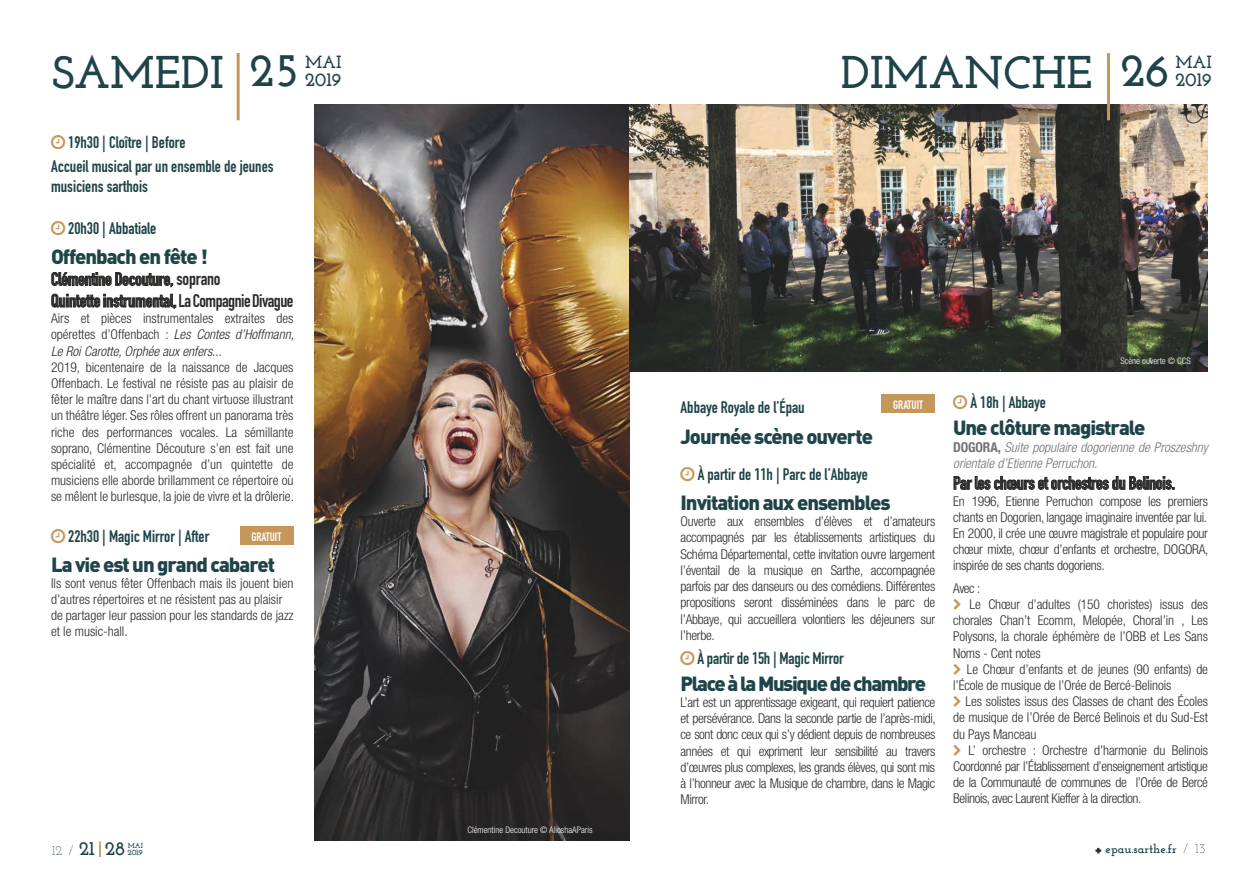
<style>
.page{position:relative;width:1259px;height:893px;background:#fff}
.page>*{position:absolute;margin:0;border:0;box-sizing:border-box;transform-origin:0 0}
.t1{font:700 46.95px "Josefin Slab";color:#1e4449}
.t2{font:700 45.6px "Josefin Slab";color:#1e4449}
.t3{font:900 20.25px "DIN";letter-spacing:-.05em;color:#1e4449}
.t4{font:900 20.25px "DIN";letter-spacing:-.07em;color:#1e4449}
.t5{font:700 19.5px "Josefin Slab";color:#1e4449}
.t6{font:700 19.05px "Josefin Slab";color:#1e4449}
.t7{font:700 18px/21.6px "DIN Condensed";letter-spacing:-.01em;color:#2b2b2a}
.t8{font:700 17.55px "Josefin Slab";color:#1e4449}
.t9{font:700 16.5px/24px "DIN Condensed";color:#1e4449}
.t10{font:300 condensed 13.5px/16.2px "Helvetica Neue LT Std";letter-spacing:-.01em;color:#2b2b2a;text-align:justify}
.t11{font:300 condensed 13.5px "Helvetica Neue LT Std";letter-spacing:-.03em;color:#2b2b2a}
.t12{font:italic 300 condensed 13.5px/16.2px "Helvetica Neue LT Std";color:#737373}
.t13{font:700 12.3px "Josefin Slab";color:#1e4449}
.t14{font:700 12px "DIN Condensed";color:#fff}
.t15{font:300 condensed 9px "Helvetica Neue LT Std";color:#fff}
.t16{font:700 7.95px "Josefin Slab";color:#1e4449}
.t17{font:700 7.35px "Josefin Slab";color:#1e4449}
.s1{font-style:italic}
.s2{font-family:"Helvetica Neue";font-weight:700;font-style:normal}
.s3{font-weight:300;font-size:13.5px}
</style>
<div class="page">
<svg style="left:1095px;top:848px;width:6px;height:5px"></svg>
<svg style="left:99px;top:841px;width:2px;height:16px"></svg>
<img style="left:315px;top:105px;width:314px;height:736px">
<img style="left:629px;top:105px;width:578px;height:266px">
<svg style="left:51px;top:272px;width:122px;height:16px"></svg>
<svg style="left:51px;top:294px;width:125px;height:15px"></svg>
<div style="left:881px;top:394px;width:54px;height:19px;background:#c5975b"></div>
<svg style="left:953px;top:476px;width:221px;height:14px"></svg>
<hr style="left:237px;top:53px;width:3px;height:67px;background:#c5975b">
<hr style="left:1107px;top:53px;width:3px;height:67px;background:#c5975b">
<div style="left:240px;top:526px;width:53px;height:19px;background:#c5975b"></div>
<h2 class="t2" style="left:52px;top:45px;width:173px">SAMEDI</h2>
<h1 class="t1" style="left:249px;top:42px;width:51px">25</h1>
<p class="t8" style="left:305px;top:52px;width:38px">MAI</p>
<h3 class="t6" style="left:305px;top:69px;width:39px">2019</h3>
<p class="t9" style="left:51px;top:130px;width:224px;text-indent:17px">19h30 | Cloître | Before<br>Accueil musical par un ensemble de jeunes</p>
<p class="t9" style="left:51px;top:174px;width:98px">musiciens sarthois</p>
<p class="t9" style="left:68px;top:216px;width:90px">20h30 | Abbatiale</p>
<h3 class="t3" style="left:51px;top:243px;width:158px">Offenbach en fête !</h3>
<h3 class="t7" style="left:51px;top:268px;width:244px">Clémentine Decouture, soprano<br>Quintette instrumental, La Compagnie Divague</h3>
<p class="t10" style="left:51px;top:310px;width:248px;text-align:left">Airs et pièces instrumentales extraites des opérettes d’Offenbach : <span class="s1">Les Contes d’Hoffmann, LeRoiCarotte,Orphéeauxenfers</span>. . .<br>2019, bicentenaire de la naissance de Jacques Offenbach. Le festival ne résiste pas au plaisir de fêter le maître dans l’art du chant virtuose illustrant un théâtre léger. Ses rôles offrent un panorama très riche des performances vocales. La sémillante soprano, Clémentine Découture s’en est fait une spécialité et, accompagnée d’un quintette de musiciens elle aborde brillamment ce répertoire où se mêlent le burlesque, la joie de vivre et la drôlerie.</p>
<p class="t9" style="left:68px;top:524px;width:142px">22h30 | Magic Mirror | After</p>
<h3 class="t3" style="left:51px;top:551px;width:225px">La vie est un grand cabaret</h3>
<p class="t10" style="left:51px;top:575px;width:244px;text-align:left">Ils sont venus fêter Offenbach mais ils jouent bien d’autres répertoires et ne résistent pas au plaisir de partager leur passion pour les standards de jazz et le music-hall.</p>
<p class="t14" style="left:251px;top:529px;width:31px">GRATUIT</p>
<h2 class="t2" style="left:841px;top:45px;width:253px">DIMANCHE</h2>
<h1 class="t1" style="left:1120px;top:42px;width:50px">26</h1>
<p class="t8" style="left:1175px;top:52px;width:38px">MAI</p>
<h3 class="t6" style="left:1175px;top:69px;width:39px">2019</h3>
<p class="t15" style="left:467px;top:824px;width:127px">Clémentine Decouture © AlioshaAParis</p>
<p class="t9" style="left:680px;top:395px;width:126px">Abbaye Royale de l’Épau</p>
<p class="t14" style="left:893px;top:397px;width:31px">GRATUIT</p>
<h3 class="t3" style="left:680px;top:423px;width:194px">Journée scène ouverte</h3>
<p class="t9" style="left:698px;top:462px;width:172px">À partir de 11h | Parc de l’Abbaye</p>
<h3 class="t3" style="left:680px;top:489px;width:212px">Invitation aux ensembles</h3>
<p class="t10" style="left:680px;top:513px;width:256px">Ouverte aux ensembles d’élèves et d’amateurs accompagnés par les établissements artistiques du Schéma Départemental, cette invitation ouvre largement l’éventail de la musique en Sarthe, accompagnée parfois par des danseurs ou des comédiens. Différentes propositions seront disséminées dans le parc de l’Abbaye, qui accueillera volontiers les déjeuners sur l’herbe.</p>
<p class="t9" style="left:697px;top:646px;width:148px">À partir de 15h | Magic Mirror</p>
<h3 class="t4" style="left:680px;top:670px;width:247px">Place à la Musique de chambre</h3>
<p class="t10" style="left:680px;top:694px;width:257px">L’art est un apprentissage exigeant, qui requiert patience et persévérance. Dans la seconde partie de l’après-midi, ce sont donc ceux qui s’y dédient depuis de nombreuses années et qui expriment leur sensibilité au travers d’œuvres plus complexes, les grands élèves, qui sont mis à l’honneur avec la Musique de chambre, dans le Magic Mirror.</p>
<p class="t15" style="left:1120px;top:355px;width:72px">Scène ouverte © CCS</p>
<p class="t9" style="left:970px;top:390px;width:77px">À 18h | Abbaye</p>
<h3 class="t3" style="left:953px;top:414px;width:194px">Une clôture magistrale</h3>
<p class="t12" style="left:953px;top:438px;width:259px"><span class="s2">D O G O R A ,</span> Suite populaire dogorienne de Proszeshny orientaled’EtiennePerruchon.</p>
<h3 class="t7" style="left:953px;top:472px;width:223px">Par les chœurs et orchestres du Belinois.</h3>
<p class="t10" style="left:953px;top:492px;width:257px">En 1996, Etienne Perruchon compose les premiers chants en Dogorien, langage imaginaire inventée par lui.<br>En 2000, il crée une œuvre magistrale et populaire pour chœur mixte, chœur d’enfants et orchestre, DOGORA, inspirée de ses chants dogoriens.</p>
<p class="t10" style="left:953px;top:580px;width:29px">Avec :</p>
<p class="t10" style="left:969px;top:596px;width:240px">Le Chœur d’adultes (150 choristes) issus des</p>
<p class="t10" style="left:953px;top:612px;width:256px">chorales Chan’t Ecomm, Melopée, Choral’in , Les</p>
<p class="t10" style="left:953px;top:628px;width:256px">Polysons, la chorale éphémère de l’OBB et Les Sans</p>
<p class="t10" style="left:953px;top:645px;width:89px">Noms - Cent notes</p>
<p class="t10" style="left:966px;top:661px;width:243px">Le Chœur d’enfants et de jeunes (90 enfants) de</p>
<p class="t10" style="left:953px;top:677px;width:219px">l’École de musique de l’Orée de Bercé-Belinois</p>
<p class="t10" style="left:965px;top:693px;width:244px">Les solistes issus des Classes de chant des Écoles</p>
<p class="t10" style="left:953px;top:709px;width:256px">de musique de l’Orée de Bercé Belinois et du Sud-Est</p>
<p class="t10" style="left:953px;top:726px;width:85px">du Pays Manceau</p>
<p class="t10" style="left:968px;top:742px;width:241px">L’ orchestre : Orchestre d’harmonie du Belinois</p>
<p class="t11" style="left:953px;top:758px;width:256px">Coordonné par l’Établissement d’enseignement artistique</p>
<p class="t11" style="left:953px;top:775px;width:256px">de la Communauté de communes de l’Orée de Bercé</p>
<p class="t11" style="left:953px;top:791px;width:190px">Belinois, avec Laurent Kieffer à la direction.</p>
<h3 class="t5" style="left:52px;top:837px;width:75px"><span class="s3">12 /</span> 21 28</h3>
<p class="t13" style="left:1105px;top:842px;width:102px">epau.sarthe.fr <span class="s3">/ 13</span></p>
<p class="t17" style="left:128px;top:841px;width:17px">MAI</p>
<p class="t16" style="left:128px;top:848px;width:17px">2019</p>
</div>
